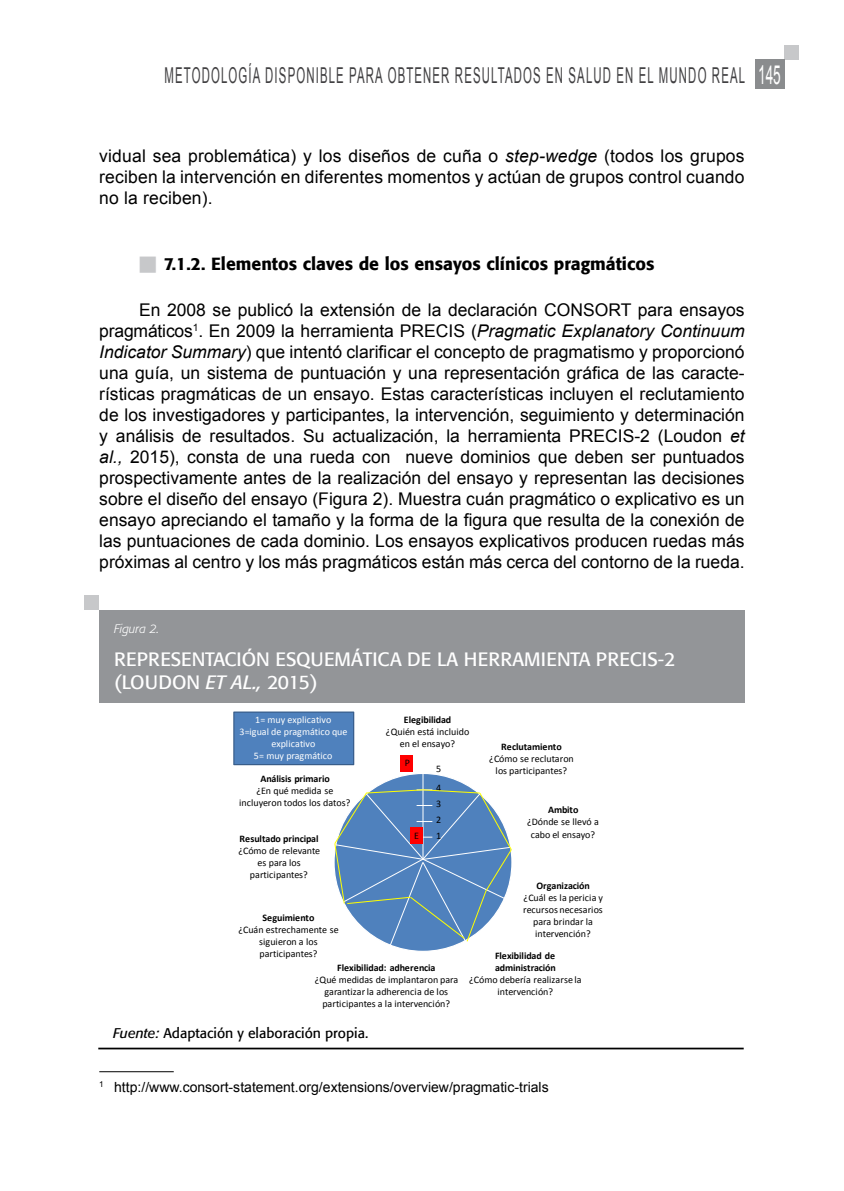
<style>
.page{position:relative;width:844px;height:1191px;background:#fff}
.page>*{position:absolute;margin:0;border:0;box-sizing:border-box;transform-origin:0 0}
.t1{font:21.88px "Arial";letter-spacing:.1em;color:#414042;scale:.52 1}
.t2{font:19.25px/23.1px "Formata";color:#fff}
.t3{font:17.5px/21px "Arial";letter-spacing:.005em;color:#000;text-align:justify}
.t4{font:500 17.5px "Formata";color:#000}
.t5{font:14px "Arial";color:#000}
.t6{font:14px "Formata";color:#000}
.t7{font:italic 300 12.25px "Formata";color:#fff}
.t8{font:9.97px/12.1px "Calibri";letter-spacing:-.005em;color:#000;text-align:center}
.t9{font:700 9.97px/12.1px "Calibri";letter-spacing:-.005em;color:#000}
.t10{font:9.97px/12.1px "Calibri";color:#fff;text-align:center}
.s1{font-size:26.25px;color:#fff}
.s2{font-style:italic}
</style>
<div class="page">
<div style="left:784px;top:45px;width:15px;height:15px;background:#c7c8ca"></div>
<div style="left:754px;top:60px;width:30px;height:29px;background:#8a8c8e"></div>
<hr style="left:98px;top:1047px;width:645px;height:2px;background:#000">
<div style="left:84px;top:595px;width:15px;height:15px;background:#c7c8ca"></div>
<div style="left:99px;top:610px;width:645px;height:92px;background:#939598"></div>
<svg style="left:334px;top:773px;width:178px;height:178px"></svg>
<hr style="left:422px;top:761px;width:1px;height:98px;background:#fff">
<div style="left:234px;top:712px;width:119px;height:52px;background:#4f81bd"></div>
<div style="left:233px;top:711px;width:121px;height:54px;border:1px solid #385d8a"></div>
<div style="left:400px;top:755px;width:13px;height:16px;background:#f00"></div>
<svg style="left:334px;top:786px;width:178px;height:165px"></svg>
<hr style="left:99px;top:1071px;width:75px;height:1px;background:#000">
<p class="t1" style="left:164px;top:61px;width:1186px">METODOLOGÍA DISPONIBLE PARA OBTENER RESULTADOS EN SALUD EN EL MUNDO REAL <span class="s1">145</span></p>
<p class="t3" style="left:99px;top:145px;width:646px">vidual sea problemática) y los diseños de cuña o <span class="s2">step-wedge</span> (todos los grupos reciben la intervención en diferentes momentos y actúan de grupos control cuando no la reciben).</p>
<p class="t4" style="left:164px;top:253px;width:492px">7.1.2. Elementos claves de los ensayos clínicos pragmáticos</p>
<p class="t3" style="left:99px;top:299px;width:646px;text-indent:40px">En 2008 se publicó la extensión de la declaración CONSORT para ensayos pragmáticos<sup>1</sup>. En 2009 la herramienta PRECIS (<span class="s2">Pragmatic Explanatory Continuum Indicator Summary</span>) que intentó clarificar el concepto de pragmatismo y proporcionó una guía, un sistema de puntuación y una representación gráfica de las caracte&shy;rísticas pragmáticas de un ensayo. Estas características incluyen el reclutamiento de los investigadores y participantes, la intervención, seguimiento y determinación y análisis de resultados. Su actualización, la herramienta PRECIS-2 (Loudon <span class="s2">et al.,</span> 2015), consta de una rueda con nueve dominios que deben ser puntuados prospectivamente antes de la realización del ensayo y representan las decisiones sobre el diseño del ensayo (Figura 2). Muestra cuán pragmático o explicativo es un ensayo apreciando el tamaño y la forma de la figura que resulta de la conexión de las puntuaciones de cada dominio. Los ensayos explicativos producen ruedas más próximas al centro y los más pragmáticos están más cerca del contorno de la rueda.</p>
<p class="t7" style="left:114px;top:621px;width:47px">Figura 2.</p>
<p class="t2" style="left:114px;top:647px;width:562px">REPRESENTACIÓN ESQUEMÁTICA DE LA HERRAMIENTA PRECIS-2 (LOUDON <span class="s2">ET AL.,</span> 2015)</p>
<p class="t9" style="left:404px;top:714px;width:49px">Elegibilidad</p>
<p class="t8" style="left:386px;top:726px;width:85px">¿Quién está incluido en el ensayo?</p>
<p class="t10" style="left:239px;top:714px;width:109px">1= muy explicativo<br>3=igual de pragmático que explicativo<br>5= muy pragmático</p>
<p class="t9" style="left:501px;top:741px;width:62px">Reclutamiento</p>
<p class="t8" style="left:489px;top:753px;width:86px">¿Cómo se reclutaron los participantes?</p>
<p class="t9" style="left:548px;top:804px;width:32px">Ambito</p>
<p class="t8" style="left:527px;top:816px;width:73px">¿Dónde se llevó a cabo el ensayo?</p>
<p class="t8" style="left:404px;top:757px;width:7px">P</p>
<p class="t8" style="left:436px;top:763px;width:7px">5</p>
<p class="t9" style="left:260px;top:772px;width:71px">Análisis primario</p>
<p class="t8" style="left:239px;top:784px;width:113px">¿En qué medida se incluyeron todos los datos?</p>
<p class="t8" style="left:436px;top:780px;width:7px;line-height:15.8px;text-align:justify">4<br>3<br>2<br>1</p>
<p class="t8" style="left:414px;top:829px;width:6px">E</p>
<p class="t9" style="left:239px;top:832px;width:80px">Resultado principal</p>
<p class="t8" style="left:238px;top:844px;width:83px">¿Cómo de relevante es para los participantes?</p>
<p class="t9" style="left:262px;top:911px;width:54px">Seguimiento</p>
<p class="t8" style="left:238px;top:923px;width:102px">¿Cuán estrechamente se siguieron a los participantes?</p>
<p class="t9" style="left:337px;top:962px;width:100px">Flexibilidad: adherencia</p>
<p class="t8" style="left:315px;top:974px;width:145px">¿Qué medidas de implantaron para garantizar la adherencia de los participantes a la intervención?</p>
<p class="t6" style="left:113px;top:1024px;width:256px"><span class="s2">Fuente:</span> Adaptación y elaboración propia.</p>
<p class="t9" style="left:536px;top:880px;width:55px">Organización</p>
<p class="t8" style="left:523px;top:892px;width:81px">¿Cuál es la pericia y recursos necesarios para brindar la intervención?</p>
<p class="t9" style="left:495px;top:949px;width:62px">Flexibilidad de administración</p>
<p class="t8" style="left:469px;top:973px;width:114px">¿Cómo debería realizarse la intervención?</p>
<p class="t5" style="left:99px;top:1078px;width:451px"><sup>1</sup> http://www.consort-statement.org/extensions/overview/pragmatic-trials</p>
</div>
